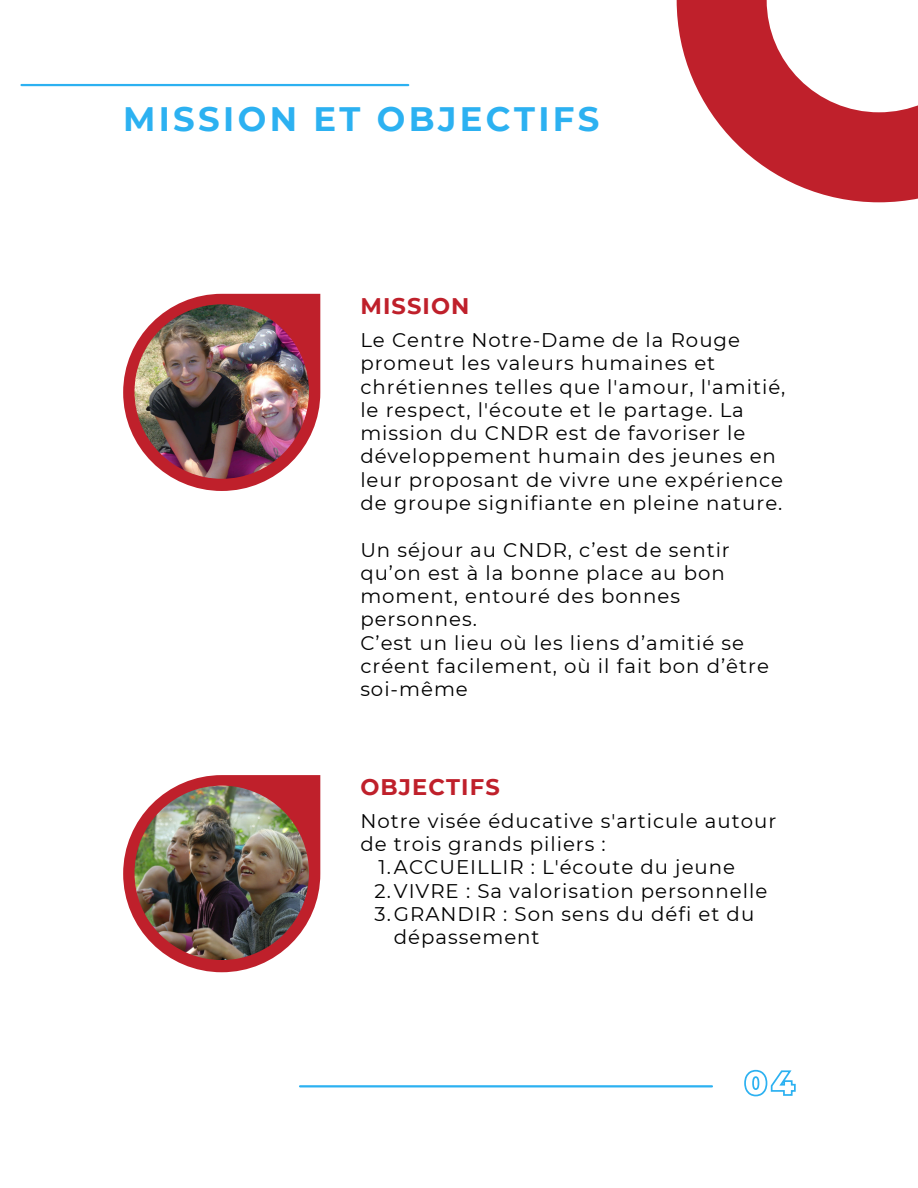
<style>
.page{position:relative;width:918px;height:1188px;background:#fff}
.page>*{position:absolute;margin:0;border:0;box-sizing:border-box;transform-origin:0 0}
.t1{font:700 33.9px "Montserrat";letter-spacing:.1em;color:#2cb1f1}
.t2{font:700 22.5px "Montserrat";letter-spacing:.05em;color:#bf202b}
.t3{font:19.8px/23.2px "Montserrat";letter-spacing:.05em;color:#000}
</style>
<div class="page">
<hr style="left:300px;top:1085px;width:412px;height:2px;background:#2cb1f1">
<svg style="left:677px;top:0;width:241px;height:202px;fill:#bf202b"></svg>
<svg style="left:123px;top:294px;width:197px;height:197px"></svg>
<img style="left:135px;top:304px;width:174px;height:175px">
<svg style="left:123px;top:775px;width:197px;height:197px"></svg>
<img style="left:135px;top:786px;width:174px;height:174px">
<hr style="left:21px;top:84px;width:387px;height:2px;background:#2cb1f1">
<svg style="left:744px;top:1069px;width:52px;height:28px"></svg>
<p class="t1" style="left:123px;top:98px;width:478px">MISSION ET OBJECTIFS</p>
<p class="t2" style="left:360px;top:292px;width:111px">MISSION</p>
<p class="t3" style="left:360px;top:328px;width:427px">Le Centre Notre-Dame de la Rouge promeut les valeurs humaines et chrétiennes telles que l'amour, l'amitié, le respect, l'écoute et le partage. La mission du CNDR est de favoriser le développement humain des jeunes en leur proposant de vivre une expérience de groupe signifiante en pleine nature.</p>
<p class="t3" style="left:360px;top:538px;width:371px">Un séjour au CNDR, c’est de sentir qu’on est à la bonne place au bon moment, entouré des bonnes personnes.</p>
<p class="t3" style="left:360px;top:631px;width:410px">C’est un lieu où les liens d’amitié se créent facilement, où il fait bon d’être soi-même</p>
<p class="t2" style="left:360px;top:773px;width:141px">OBJECTIFS</p>
<p class="t3" style="left:360px;top:809px;width:418px">Notre visée éducative s'articule autour de trois grands piliers :</p>
<h2 class="t3" style="left:379px;top:856px;width:358px">1.ACCUEILLIR : L'écoute du jeune</h2>
<p class="t3" style="left:375px;top:879px;width:394px">2.VIVRE : Sa valorisation personnelle</p>
<p class="t3" style="left:394px;top:902px;width:362px;text-indent:-19px">3.GRANDIR : Son sens du défi et du dépassement</p>
</div>
